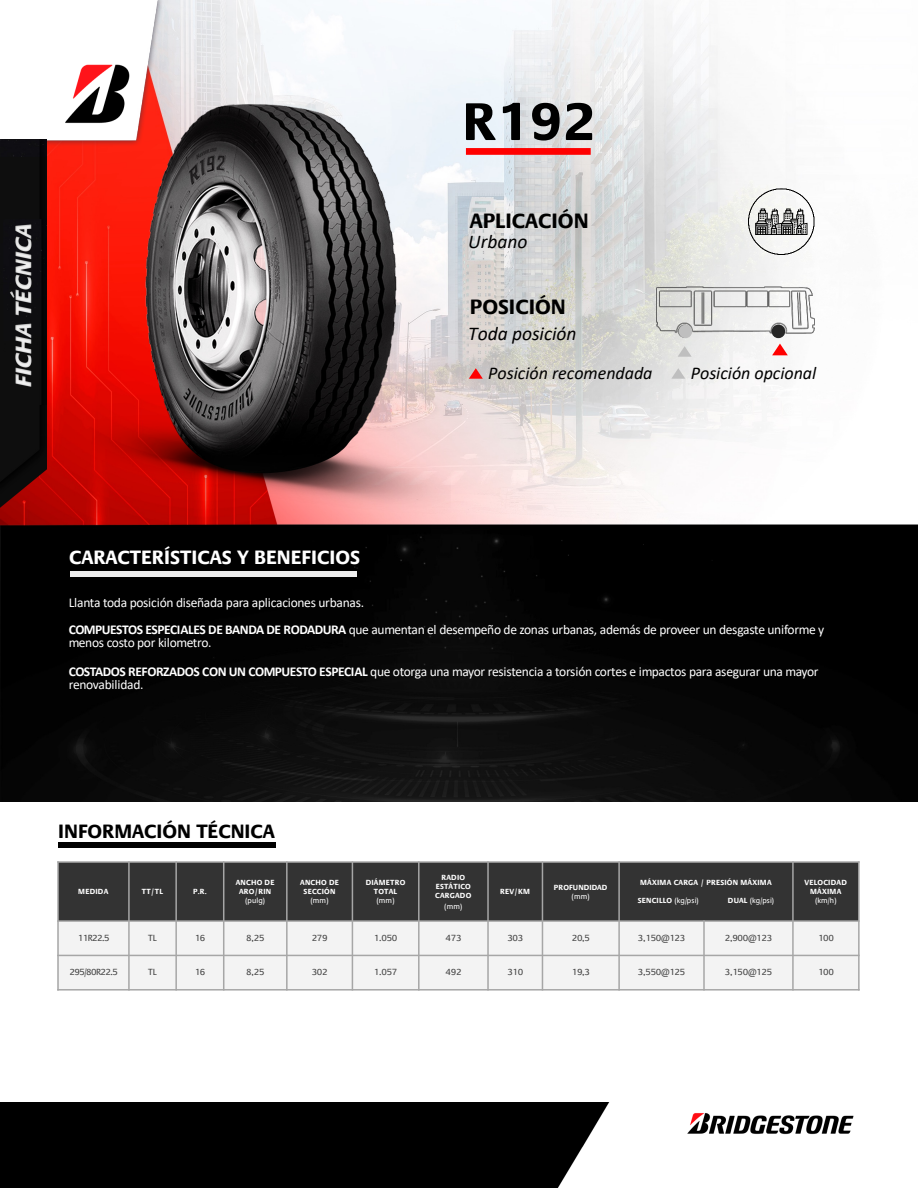
<style>
.page{position:relative;width:918px;height:1188px;background:#fff}
.page>*{position:absolute;margin:0;border:0;box-sizing:border-box;transform-origin:0 0}
.t1{font:700 54px "Praxis Com";color:#000}
.t2{font:700 21px "Praxis Com";color:#000}
.t3{font:700 19.5px "Praxis Com";color:#fff}
.t4{font:700 19.5px "Praxis Com";color:#000}
.t5{font:italic 19.5px "Calibri";letter-spacing:-.005em;color:#000}
.t6{font:italic 18px "Calibri";color:#000}
.t7{font:13.5px/27px "Calibri";letter-spacing:-.025em;color:#fff}
.t8{font:9px "Praxis Com";letter-spacing:-.035em;color:#434343}
.t9{font:9px "Praxis Com";letter-spacing:-.065em;color:#434343}
.t10{font:700 7.5px/9px "Praxis Com";letter-spacing:.025em;color:#fff;text-align:center}
.t11{font:7.5px "Praxis Com";letter-spacing:.02em;color:#fff}
.s1{font-weight:700}
.s2{font-weight:400}
</style>
<div class="page">
<img style="left:0;top:0;width:918px;height:802px">
<img style="left:657px;top:286px;width:157px;height:52px">
<div style="left:58px;top:842px;width:217px;height:6px;background:#000"></div>
<div style="left:466px;top:148px;width:125px;height:7px;background:#f00"></div>
<div style="left:70px;top:571px;width:287px;height:6px;background:#eee"></div>
<div style="left:58px;top:862px;width:71px;height:59px;background:#333"></div>
<div style="left:129px;top:862px;width:47px;height:59px;background:#333"></div>
<div style="left:176px;top:862px;width:48px;height:59px;background:#333"></div>
<div style="left:224px;top:862px;width:63px;height:59px;background:#333"></div>
<div style="left:287px;top:862px;width:65px;height:59px;background:#333"></div>
<div style="left:352px;top:862px;width:67px;height:59px;background:#333"></div>
<div style="left:419px;top:862px;width:69px;height:59px;background:#333"></div>
<div style="left:488px;top:862px;width:54px;height:59px;background:#333"></div>
<div style="left:542px;top:862px;width:77px;height:59px;background:#333"></div>
<div style="left:619px;top:862px;width:174px;height:59px;background:#333"></div>
<div style="left:793px;top:862px;width:66px;height:59px;background:#333"></div>
<div style="left:58px;top:921px;width:71px;height:34px;background:#f3f3f3"></div>
<div style="left:129px;top:921px;width:47px;height:34px;background:#f3f3f3"></div>
<div style="left:176px;top:921px;width:48px;height:34px;background:#f3f3f3"></div>
<div style="left:224px;top:921px;width:63px;height:34px;background:#f3f3f3"></div>
<div style="left:287px;top:921px;width:65px;height:34px;background:#f3f3f3"></div>
<div style="left:352px;top:921px;width:67px;height:34px;background:#f3f3f3"></div>
<div style="left:419px;top:921px;width:69px;height:34px;background:#f3f3f3"></div>
<div style="left:488px;top:921px;width:54px;height:34px;background:#f3f3f3"></div>
<div style="left:542px;top:921px;width:77px;height:34px;background:#f3f3f3"></div>
<div style="left:619px;top:921px;width:85px;height:34px;background:#f3f3f3"></div>
<div style="left:704px;top:921px;width:89px;height:34px;background:#f3f3f3"></div>
<div style="left:793px;top:921px;width:66px;height:34px;background:#f3f3f3"></div>
<div style="left:58px;top:955px;width:71px;height:35px;background:#f3f3f3"></div>
<div style="left:129px;top:955px;width:47px;height:35px;background:#f3f3f3"></div>
<div style="left:176px;top:955px;width:48px;height:35px;background:#f3f3f3"></div>
<div style="left:224px;top:955px;width:63px;height:35px;background:#f3f3f3"></div>
<div style="left:287px;top:955px;width:65px;height:35px;background:#f3f3f3"></div>
<div style="left:352px;top:955px;width:67px;height:35px;background:#f3f3f3"></div>
<div style="left:419px;top:955px;width:69px;height:35px;background:#f3f3f3"></div>
<div style="left:488px;top:955px;width:54px;height:35px;background:#f3f3f3"></div>
<div style="left:542px;top:955px;width:77px;height:35px;background:#f3f3f3"></div>
<div style="left:619px;top:955px;width:85px;height:35px;background:#f3f3f3"></div>
<div style="left:704px;top:955px;width:89px;height:35px;background:#f3f3f3"></div>
<div style="left:793px;top:955px;width:66px;height:35px;background:#f3f3f3"></div>
<hr style="left:128px;top:861px;width:2px;height:130px;background:#a6a6a6">
<hr style="left:175px;top:861px;width:2px;height:130px;background:#a6a6a6">
<hr style="left:223px;top:861px;width:1px;height:130px;background:#a6a6a6">
<hr style="left:286px;top:861px;width:2px;height:130px;background:#a6a6a6">
<hr style="left:352px;top:861px;width:1px;height:130px;background:#a6a6a6">
<hr style="left:418px;top:861px;width:2px;height:130px;background:#a6a6a6">
<hr style="left:487px;top:861px;width:2px;height:130px;background:#a6a6a6">
<hr style="left:542px;top:861px;width:1px;height:130px;background:#a6a6a6">
<hr style="left:618px;top:861px;width:2px;height:130px;background:#a6a6a6">
<hr style="left:703px;top:920px;width:2px;height:71px;background:#a6a6a6">
<hr style="left:792px;top:861px;width:2px;height:130px;background:#a6a6a6">
<hr style="left:57px;top:920px;width:803px;height:2px;background:#a6a6a6">
<hr style="left:57px;top:955px;width:803px;height:1px;background:#a6a6a6">
<hr style="left:57px;top:861px;width:2px;height:130px;background:#a6a6a6">
<hr style="left:858px;top:861px;width:2px;height:130px;background:#a6a6a6">
<hr style="left:57px;top:861px;width:803px;height:2px;background:#a6a6a6">
<hr style="left:57px;top:989px;width:803px;height:2px;background:#a6a6a6">
<img style="left:748px;top:189px;width:66px;height:66px">
<svg style="left:469px;top:368px;width:14px;height:11px"></svg>
<svg style="left:671px;top:368px;width:14px;height:11px"></svg>
<div style="left:772px;top:325px;width:13px;height:13px;background:#262626;border-radius:50%"></div>
<svg style="left:772px;top:344px;width:16px;height:11px"></svg>
<svg style="left:678px;top:346px;width:14px;height:11px"></svg>
<div style="left:679px;top:325px;width:13px;height:13px;background:#bfbfbf;border-radius:50%"></div>
<img style="left:92px;top:64px;width:359px;height:480px">
<img style="left:0;top:1103px;width:854px;height:85px">
<img style="left:0;top:0;width:163px;height:146px">
<img style="left:0;top:140px;width:47px;height:404px">
<p class="t1" style="left:462px;top:89px;width:135px">R192</p>
<p class="t2" style="left:470px;top:208px;width:120px">APLICACIÓN</p>
<p class="t5" style="left:468px;top:228px;width:61px">Urbano</p>
<p class="t2" style="left:470px;top:295px;width:97px">POSICIÓN</p>
<p class="t5" style="left:468px;top:320px;width:110px">Toda posición</p>
<p class="t6" style="left:488px;top:361px;width:166px">Posición recomendada</p>
<p class="t6" style="left:691px;top:361px;width:127px">Posición opcional</p>
<p class="t3" style="left:69px;top:546px;width:293px">CARACTERÍSTICAS Y BENEFICIOS</p>
<p class="t7" style="left:69px;top:589px;width:757px">Llanta toda posición diseñada para aplicaciones urbanas.<br><span class="s1">COMPUESTOS ESPECIALES DE BANDA DE RODADURA</span> que aumentan el desempeño de zonas urbanas, además de proveer un desgaste uniforme y</p>
<p class="t7" style="left:69px;top:628px;width:751px;line-height:28.5px">menos costo por kilometro.<br><span class="s1">COSTADOS REFORZADOS CON UN COMPUESTO ESPECIAL</span> que otorga una mayor resistencia a torsión cortes e impactos para asegurar una mayor</p>
<p class="t7" style="left:69px;top:671px;width:76px">renovabilidad.</p>
<p class="t4" style="left:58px;top:819px;width:218px">INFORMACIÓN TÉCNICA</p>
<p class="t10" style="left:78px;top:887px;width:32px">MEDIDA</p>
<p class="t10" style="left:142px;top:887px;width:23px">TT/TL</p>
<p class="t10" style="left:193px;top:887px;width:15px">P.R.</p>
<p class="t10" style="left:236px;top:878px;width:40px">ANCHO DE<br>ARO/RIN <span class="s2">(pulg)</span></p>
<p class="t10" style="left:300px;top:878px;width:40px">ANCHO DE<br>SECCIÓN <span class="s2">(mm)</span></p>
<p class="t10" style="left:366px;top:878px;width:41px">DIÁMETRO<br>TOTAL <span class="s2">(mm)</span></p>
<p class="t10" style="left:435px;top:873px;width:38px">RADIO<br>ESTÁTICO<br>CARGADO</p>
<p class="t11" style="left:444px;top:902px;width:20px">(mm)</p>
<p class="t10" style="left:500px;top:887px;width:31px">REV/KM</p>
<p class="t10" style="left:554px;top:883px;width:55px">PROFUNDIDAD <span class="s2">(mm)</span></p>
<p class="t10" style="left:640px;top:878px;width:133px">MÁXIMA CARGA / PRESIÓN MÁXIMA</p>
<p class="t10" style="left:638px;top:896px;width:63px">SENCILLO <span class="s2">(kg/psi)</span></p>
<p class="t11" style="left:728px;top:896px;width:48px"><span class="s1">DUAL</span> (kg/psi)</p>
<p class="t10" style="left:805px;top:878px;width:44px">VELOCIDAD<br>MÁXIMA <span class="s2">(km/h)</span></p>
<p class="t8" style="left:78px;top:932px;width:33px">11R22.5</p>
<p class="t8" style="left:148px;top:932px;width:10px">TL</p>
<p class="t8" style="left:195px;top:932px;width:12px">16</p>
<p class="t8" style="left:246px;top:932px;width:20px">8,25</p>
<p class="t8" style="left:312px;top:932px;width:18px">279</p>
<p class="t8" style="left:374px;top:932px;width:25px">1.050</p>
<p class="t8" style="left:446px;top:932px;width:18px">473</p>
<p class="t8" style="left:507px;top:932px;width:18px">303</p>
<p class="t8" style="left:572px;top:932px;width:20px">20,5</p>
<p class="t8" style="left:638px;top:932px;width:49px">3,150@123</p>
<p class="t8" style="left:725px;top:932px;width:49px">2,900@123</p>
<p class="t8" style="left:818px;top:932px;width:18px">100</p>
<p class="t9" style="left:70px;top:967px;width:50px">295/80R22.5</p>
<p class="t8" style="left:148px;top:967px;width:10px">TL</p>
<p class="t8" style="left:195px;top:967px;width:12px">16</p>
<p class="t8" style="left:246px;top:967px;width:20px">8,25</p>
<p class="t8" style="left:312px;top:967px;width:18px">302</p>
<p class="t8" style="left:374px;top:967px;width:25px">1.057</p>
<p class="t8" style="left:446px;top:967px;width:18px">492</p>
<p class="t8" style="left:507px;top:967px;width:18px">310</p>
<p class="t8" style="left:572px;top:967px;width:20px">19,3</p>
<p class="t8" style="left:638px;top:967px;width:49px">3,550@125</p>
<p class="t8" style="left:725px;top:967px;width:49px">3,150@125</p>
<p class="t8" style="left:818px;top:967px;width:18px">100</p>
</div>
